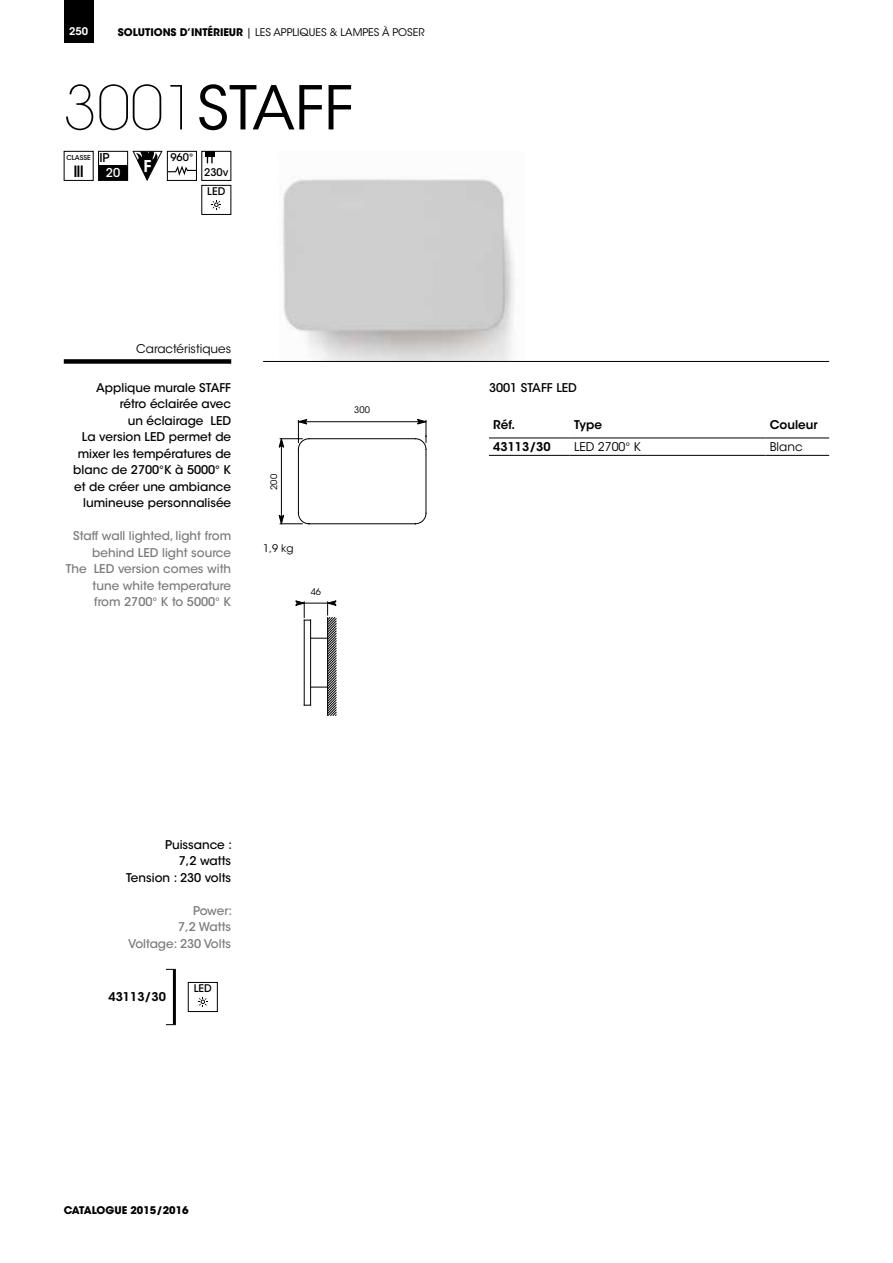
<style>
.page{position:relative;width:893px;height:1263px;background:#fff}
.page>*{position:absolute;margin:0;border:0;box-sizing:border-box;transform-origin:0 0}
.t1{font:60px "ITC Avant Garde Std";color:#000}
.t2{font:600 16.2px "ITC Avant Garde Std";color:#fff}
.t3{font:500 15.45px "ITC Avant Garde Std";color:#000}
.t4{font:500 12.15px "ITC Avant Garde Std";color:#000}
.t5{font:500 12.15px "ITC Avant Garde Std";color:#fff}
.t6{font:500 12px/16.5px "ITC Avant Garde Std";color:#000;text-align:right}
.t7{font:500 12px/16.5px "ITC Avant Garde Std";color:#7c7b7b;text-align:right}
.t8{font:600 12px "ITC Avant Garde Std";color:#000}
.t9{font:12px "ITC Avant Garde Std";color:#000}
.t10{font:10.5px "ITC Avant Garde Std";color:#000}
.t11{font:700 10.5px "ITC Avant Garde Std";color:#000}
.t12{font:500 10.5px "ITC Avant Garde Std";color:#000}
.t13{font:600 10.5px "ITC Avant Garde Std";color:#fff}
.t14{font:9px "ITC Avant Garde Std";color:#000}
.t15{font:500 6.75px "ITC Avant Garde Std";color:#000}
.s1{font-weight:700}
.s2{font-weight:200}
</style>
<div class="page">
<div style="left:64px;top:0;width:30px;height:43px;background:#000"></div>
<svg style="left:211px;top:200px;width:10px;height:10px"></svg>
<div style="left:201px;top:185px;width:30px;height:30px;border:1px solid #000"></div>
<div style="left:99px;top:165px;width:29px;height:15px;background:#000"></div>
<div style="left:98px;top:151px;width:30px;height:30px;border:1px solid #000"></div>
<svg style="left:132px;top:151px;width:65px;height:30px"></svg>
<div style="left:64px;top:151px;width:30px;height:30px;border:1px solid #000"></div>
<img style="left:279px;top:179px;width:247px;height:182px">
<div style="left:64px;top:359px;width:167px;height:5px;background:#000"></div>
<hr style="left:263px;top:361px;width:566px;height:1px;background:#000">
<hr style="left:173px;top:969px;width:3px;height:55px;background:#000">
<svg style="left:198px;top:997px;width:10px;height:10px"></svg>
<div style="left:188px;top:982px;width:30px;height:30px;border:1px solid #000"></div>
<hr style="left:489px;top:438px;width:81px;height:1px;background:#000">
<hr style="left:570px;top:438px;width:195px;height:1px;background:#000">
<hr style="left:765px;top:438px;width:64px;height:1px;background:#000">
<hr style="left:489px;top:455px;width:81px;height:1px;background:#000">
<hr style="left:570px;top:455px;width:195px;height:1px;background:#000">
<hr style="left:765px;top:455px;width:64px;height:1px;background:#000">
<svg style="left:296px;top:601px;width:40px;height:115px"></svg>
<svg style="left:279px;top:419px;width:148px;height:105px"></svg>
<div style="left:201px;top:151px;width:30px;height:30px;border:1px solid #000"></div>
<div style="left:205px;top:151px;width:9px;height:6px;background:#000"></div>
<svg style="left:207px;top:157px;width:6px;height:6px"></svg>
<p class="t13" style="left:69px;top:25px;width:20px">250</p>
<p class="t10" style="left:118px;top:26px;width:308px"><span class="s1">SOLUTIONS D’INTÉRIEUR</span> | LES APPLIQUES &amp; LAMPES À POSER</p>
<h1 class="t1" style="left:64px;top:71px;width:291px"><span class="s2">3001</span>STAFF</h1>
<p class="t15" style="left:66px;top:153px;width:26px">CLASSE</p>
<p class="t12" style="left:170px;top:151px;width:24px">960°</p>
<p class="t3" style="left:73px;top:162px;width:12px">III</p>
<p class="t4" style="left:99px;top:150px;width:12px">IP</p>
<p class="t5" style="left:106px;top:165px;width:16px">20</p>
<h2 class="t2" style="left:143px;top:156px;width:10px">F</h2>
<p class="t12" style="left:204px;top:166px;width:26px">230v</p>
<p class="t12" style="left:207px;top:185px;width:20px">LED</p>
<p class="t9" style="left:136px;top:341px;width:96px">Caractéristiques</p>
<p class="t6" style="left:73px;top:379px;width:159px">Applique murale STAFF rétro éclairée avec<br>un éclairage LED<br>La version LED permet de mixer les températures de blanc de 2700°K à 5000° K et de créer une ambiance lumineuse personnalisée</p>
<p class="t7" style="left:66px;top:528px;width:167px">Staff wall lighted, light from behind LED light source<br>The LED version comes with tune white temperature from 2700° K to 5000° K</p>
<p class="t14" style="left:268px;top:490px;width:17px;rotate:-90deg">200</p>
<p class="t10" style="left:263px;top:542px;width:32px">1,9 kg</p>
<p class="t14" style="left:311px;top:586px;width:12px">46</p>
<p class="t14" style="left:354px;top:404px;width:17px">300</p>
<p class="t6" style="left:489px;top:379px;width:89px">3001 STAFF LED</p>
<p class="t8" style="left:493px;top:417px;width:23px">Réf.</p>
<p class="t8" style="left:574px;top:417px;width:30px">Type</p>
<p class="t8" style="left:770px;top:417px;width:49px">Couleur</p>
<p class="t8" style="left:493px;top:439px;width:59px">43113/30</p>
<p class="t9" style="left:574px;top:439px;width:68px">LED 2700° K</p>
<p class="t9" style="left:770px;top:439px;width:34px">Blanc</p>
<p class="t6" style="left:126px;top:836px;width:107px">Puissance :<br>7,2 watts<br>Tension : 230 volts</p>
<p class="t7" style="left:128px;top:902px;width:105px">Power:<br>7,2 Watts<br>Voltage: 230 Volts</p>
<p class="t8" style="left:108px;top:989px;width:59px">43113/30</p>
<p class="t12" style="left:194px;top:982px;width:20px">LED</p>
<p class="t11" style="left:64px;top:1203px;width:126px">CATALOGUE 2015/2016</p>
</div>
